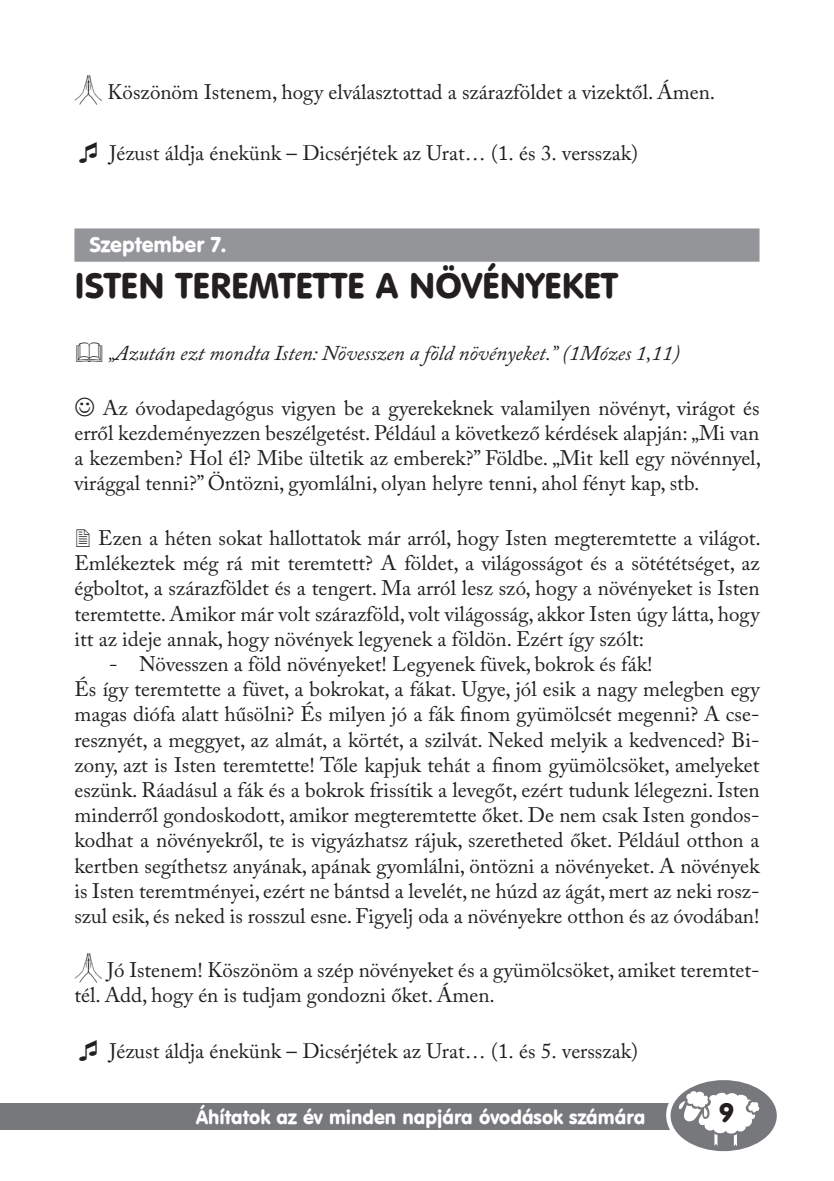
<style>
.page{position:relative;width:834px;height:1181px;background:#fff}
.page>*{position:absolute;margin:0;border:0;box-sizing:border-box;transform-origin:0 0}
.t1{font:35px "Hu Vagou Hu";color:#231f20}
.t2{font:26.6px "Hu Vagou Hu";color:#231f20}
.t3{font:21px/25.2px "Adobe Caslon Pro";color:#231f20;text-align:justify}
.t4{font:21px "Caslon Pro Regular Hu";color:#231f20}
.t5{font:italic 21px "Adobe Caslon Pro";color:#231f20}
.t6{font:21px "Hu Vagou Hu";color:#fff}
.t7{font:19.25px "Hu Vagou Hu";color:#fff}
</style>
<div class="page">
<div style="left:0;top:1103px;width:764px;height:27px;background:#76787b"></div>
<div style="left:666px;top:1074px;width:115px;height:82px;background:#fff;border-radius:50%"></div>
<svg style="left:670px;top:1080px;width:106px;height:71px"></svg>
<div style="left:74px;top:228px;width:685px;height:34px;background:#939598"></div>
<img style="left:74px;top:75px;width:28px;height:30px">
<img style="left:74px;top:953px;width:28px;height:30px">
<p class="t3" style="left:108px;top:79px;width:609px">Köszönöm Istenem, hogy elválasztottad a szárazföldet a vizektől. Ámen.</p>
<p class="t4" style="left:109px;top:140px;width:530px">Jézust áldja énekünk – Dicsérjétek az Urat… (1. és 3. versszak)</p>
<p class="t6" style="left:89px;top:231px;width:138px">Szeptember 7.</p>
<h1 class="t1" style="left:74px;top:264px;width:544px">Isten teremtette a növényeket</h1>
<p class="t5" style="left:108px;top:340px;width:573px">„Azután ezt mondta Isten: Növesszen a föld növényeket.” (1Mózes 1,11)</p>
<p class="t3" style="left:74px;top:395px;width:688px;text-indent:28px">Az óvodapedagógus vigyen be a gyerekeknek valamilyen növényt, virágot és erről kezdeményezzen beszélgetést. Például a következő kérdések alapján: „Mi van a kezemben? Hol él? Mibe ültetik az emberek?” Földbe. „Mit kell egy növénnyel, virággal tenni?” Öntözni, gyomlálni, olyan helyre tenni, ahol fényt kap, stb.</p>
<p class="t3" style="left:74px;top:525px;width:687px;text-indent:24px">Ezen a héten sokat hallottatok már arról, hogy Isten megteremtette a világot.<br>Emlékeztek még rá mit teremtett? A földet, a világosságot és a sötététséget, az égboltot, a szárazföldet és a tengert. Ma arról lesz szó, hogy a növényeket is Isten teremtette. Amikor már volt szárazföld, volt világosság, akkor Isten úgy látta, hogy itt az ideje annak, hogy növények legyenek a földön. Ezért így szólt:</p>
<p class="t3" style="left:74px;top:651px;width:687px;text-align:left;text-indent:35px">- Növesszen a föld növényeket! Legyenek füvek, bokrok és fák!<br>És így teremtette a füvet, a bokrokat, a fákat. Ugye, jól esik a nagy melegben egy magas diófa alatt hűsölni? És milyen jó a fák finom gyümölcsét megenni? A cse&shy;resznyét, a meggyet, az almát, a körtét, a szilvát. Neked melyik a kedvenced? Bi&shy;zony, azt is Isten teremtette! Tőle kapjuk tehát a finom gyümölcsöket, amelyeket eszünk. Ráadásul a fák és a bokrok frissítik a levegőt, ezért tudunk lélegezni. Isten minderről gondoskodott, amikor megteremtette őket. De nem csak Isten gondos&shy;kodhat a növényekről, te is vigyázhatsz rájuk, szeretheted őket. Például otthon a kertben segíthetsz anyának, apának gyomlálni, öntözni a növényeket. A növények is Isten teremtményei, ezért ne bántsd a levelét, ne húzd az ágát, mert az neki ros - szul esik, és neked is rosszul esne. Figyelj oda a növényekre otthon és az óvodában!</p>
<p class="t3" style="left:74px;top:957px;width:686px;text-indent:33px">Jó Istenem! Köszönöm a szép növényeket és a gyümölcsöket, amiket teremtet&shy;tél. Add, hogy én is tudjam gondozni őket. Ámen.</p>
<p class="t4" style="left:109px;top:1038px;width:530px">Jézust áldja énekünk – Dicsérjétek az Urat… (1. és 5. versszak)</p>
<p class="t7" style="left:196px;top:1104px;width:450px">Áhítatok az év minden napjára óvodások számára</p>
<p class="t2" style="left:719px;top:1095px;width:16px">9</p>
</div>
